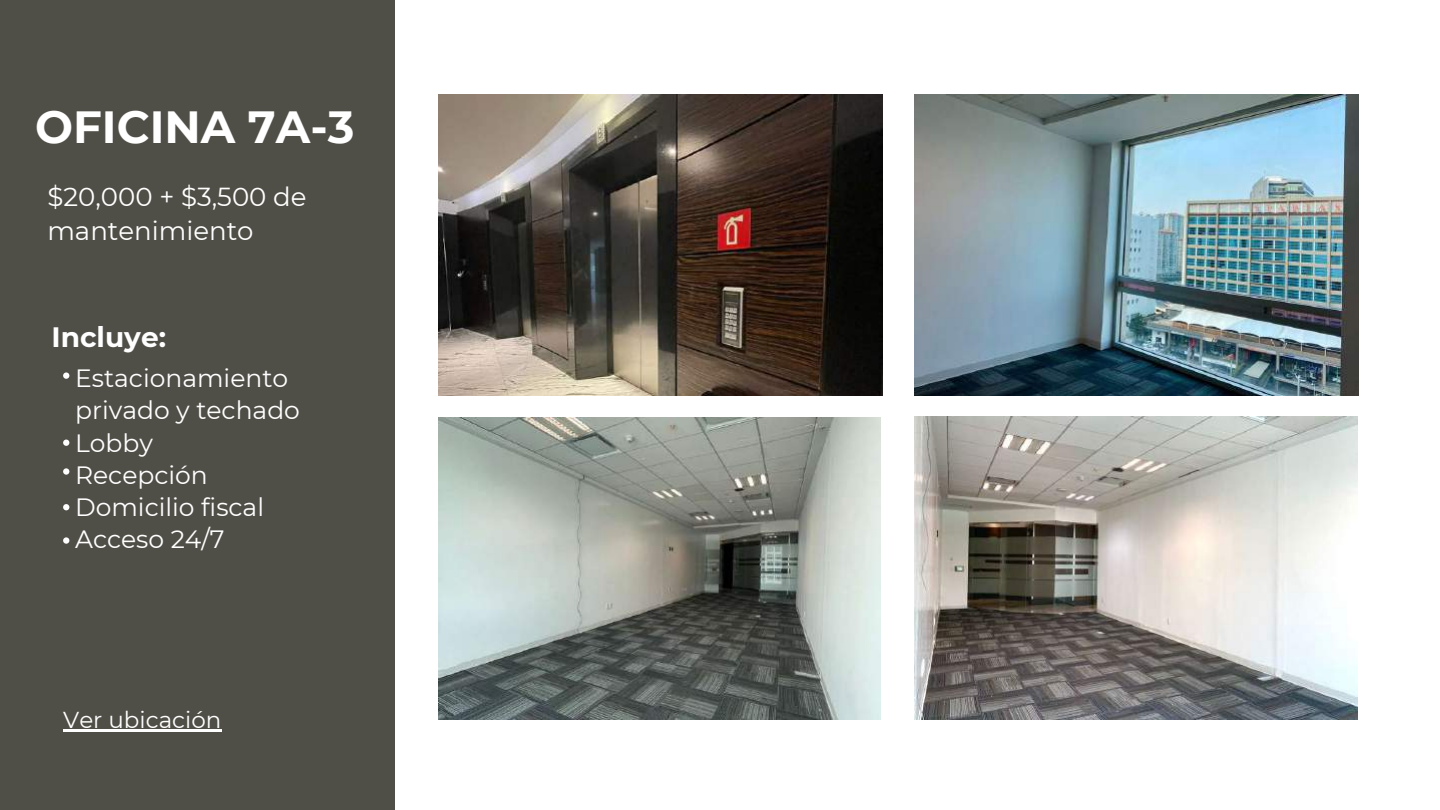
<style>
.page{position:relative;width:1440px;height:810px;background:#fff}
.page>*{position:absolute;margin:0;border:0;box-sizing:border-box;transform-origin:0 0}
.t1{font:700 45px "Montserrat";color:#fff}
.t2{font:700 28px "Montserrat";color:#fff}
.t3{font:26px/33.7px "Montserrat";color:#fff}
.t4{font:25px/32.2px "Montserrat";color:#fff}
.t5{font:23px "Montserrat";color:#fff}
</style>
<div class="page">
<div style="left:0;top:0;width:394px;height:810px;background:#504f47"></div>
<img style="left:439px;top:94px;width:444px;height:302px">
<div style="left:63px;top:537px;width:6px;height:7px;background:#fff;border-radius:50%"></div>
<img style="left:439px;top:418px;width:441px;height:301px">
<div style="left:63px;top:372px;width:6px;height:7px;background:#fff;border-radius:50%"></div>
<svg style="left:63px;top:440px;width:6px;height:6px"></svg>
<div style="left:63px;top:468px;width:6px;height:7px;background:#fff;border-radius:50%"></div>
<svg style="left:63px;top:504px;width:6px;height:6px"></svg>
<hr style="left:63px;top:729px;width:158px;height:2px;background:#fff">
<img style="left:915px;top:94px;width:444px;height:302px">
<img style="left:915px;top:417px;width:442px;height:302px">
<h1 class="t1" style="left:35px;top:99px;width:321px">OFICINA 7A-3</h1>
<p class="t3" style="left:47px;top:180px;width:261px">$20,000 + $3,500 de mantenimiento</p>
<p class="t2" style="left:52px;top:320px;width:116px">Incluye:</p>
<p class="t4" style="left:75px;top:362px;width:226px">Estacionamiento privado y techado<br>Lobby<br>Recepción<br>Domicilio fiscal<br>Acceso 24/7</p>
<p class="t5" style="left:63px;top:705px;width:160px">Ver ubicación</p>
</div>
